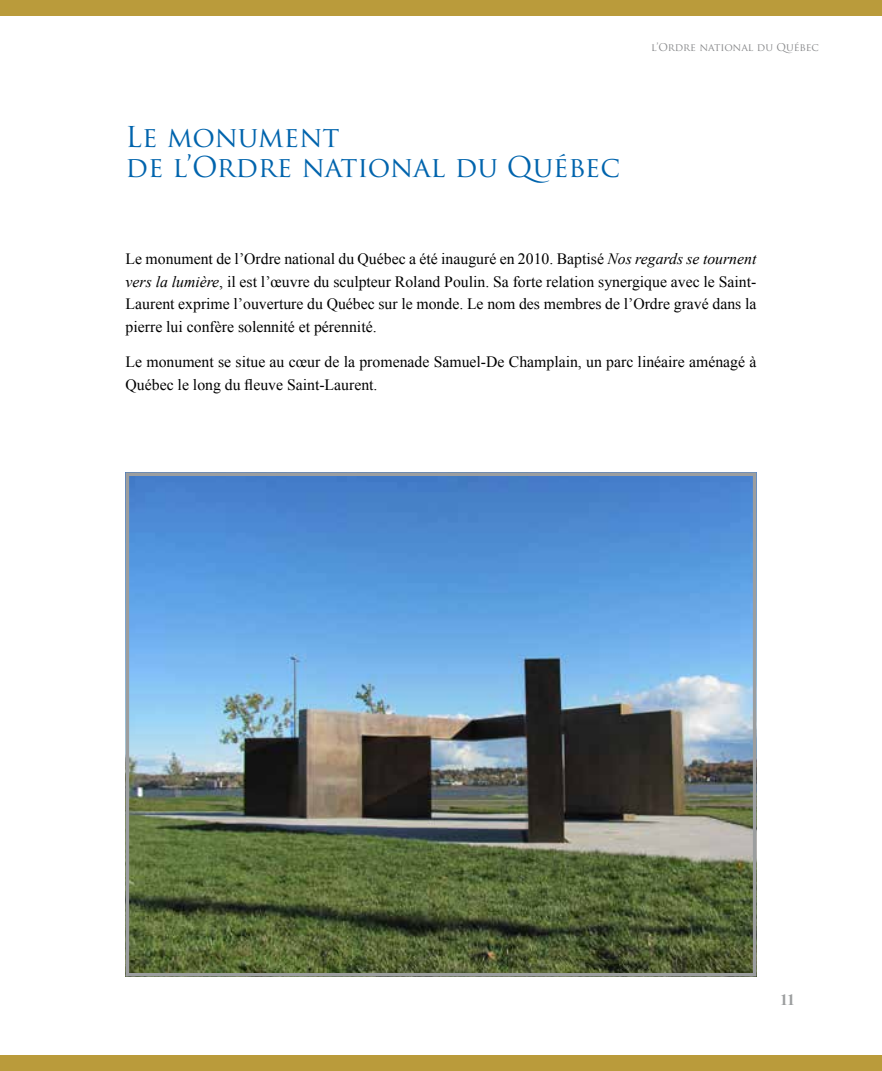
<style>
.page{position:relative;width:882px;height:1071px;background:#fff}
.page>*{position:absolute;margin:0;border:0;box-sizing:border-box;transform-origin:0 0}
.t1{font:28px/29.8px "Trajan Pro";color:#0064ad}
.t2{font:15.75px/22.8px "Times New Roman";color:#000;text-align:justify}
.t3{font:700 15.75px "Times New Roman";color:#9c9e9f}
.t4{font:10.5px "Trajan Pro";color:#87888a}
.s1{font-style:italic}
</style>
<div class="page">
<div style="left:0;top:0;width:882px;height:16px;background:#ba9b3b"></div>
<div style="left:0;top:1055px;width:882px;height:16px;background:#ba9b3b"></div>
<img style="left:131px;top:477px;width:620px;height:494px">
<div style="left:126px;top:472px;width:630px;height:504px;border:4px solid #9c9e9f"></div>
<h1 class="t1" style="left:126px;top:122px;width:496px">Le monument<br>de l’Ordre national du Québec</h1>
<p class="t4" style="left:651px;top:41px;width:169px">l’Ordre national du Québec</p>
<p class="t2" style="left:126px;top:247px;width:632px">Le monument de l’Ordre national du Québec a été inauguré en 2010. Baptisé <span class="s1">Nos regards se tournent vers la lumière</span>, il est l’œuvre du sculpteur Roland Poulin. Sa forte relation synergique avec le Saint-Laurent exprime l’ouverture du Québec sur le monde. Le nom des membres de l’Ordre gravé dans la pierre lui confère solennité et pérennité.</p>
<p class="t2" style="left:126px;top:350px;width:632px">Le monument se situe au cœur de la promenade Samuel-De Champlain, un parc linéaire aménagé à<br>Québec le long du fleuve Saint-Laurent.</p>
<p class="t3" style="left:780px;top:989px;width:16px">11</p>
</div>
